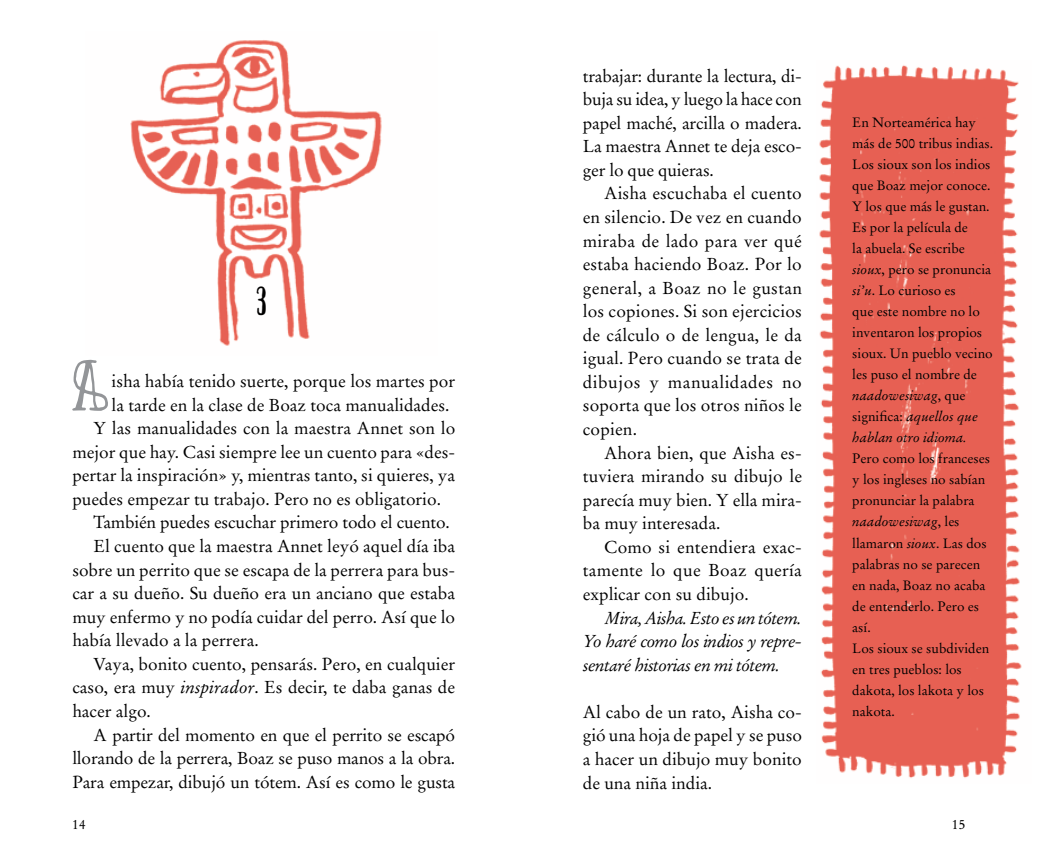
<style>
.page{position:relative;width:1038px;height:864px;background:#fff}
.page>*{position:absolute;margin:0;border:0;box-sizing:border-box;transform-origin:0 0}
.t1{font:66.6px "Firefly";color:#939598}
.t2{font:39px "Firefly";color:#000}
.t3{font:17.25px/23.5px "Stempel Garamond LT Std";color:#000;text-align:justify}
.t4{font:italic 17.25px/23.5px "Stempel Garamond LT Std";letter-spacing:-.03em;color:#000;text-align:justify}
.t5{font:13.5px/21px "Stempel Garamond LT Std";color:#000}
.s1{font-style:italic}
.s2{font-style:italic;font-size:14.55px}
.s3{font-style:italic;font-size:15px}
</style>
<div class="page">
<img style="left:130px;top:40px;width:252px;height:306px">
<img style="left:819px;top:65px;width:203px;height:713px">
<h2 class="t2" style="left:257px;top:277px;width:16px">3</h2>
<h1 class="t1" style="left:72px;top:345px;width:38px">A</h1>
<p class="t3" style="left:112px;top:369px;width:345px">isha había tenido suerte, porque los martes por</p>
<p class="t3" style="left:112px;top:393px;width:339px">la tarde en la clase de Boaz toca manualidades.</p>
<p class="t3" style="left:94px;top:416px;width:363px">Y las manualidades con la maestra Annet son lo</p>
<p class="t3" style="left:72px;top:440px;width:384px">mejor que hay. Casi siempre lee un cuento para «des-</p>
<p class="t3" style="left:72px;top:463px;width:384px">pertar la inspiración» y, mientras tanto, si quieres, ya</p>
<p class="t3" style="left:72px;top:487px;width:370px">puedes empezar tu trabajo. Pero no es obligatorio.</p>
<p class="t3" style="left:94px;top:510px;width:358px">También puedes escuchar primero todo el cuento.</p>
<p class="t3" style="left:94px;top:534px;width:363px">El cuento que la maestra Annet leyó aquel día iba</p>
<p class="t3" style="left:72px;top:557px;width:384px">sobre un perrito que se escapa de la perrera para bus-</p>
<p class="t3" style="left:72px;top:581px;width:384px">car a su dueño. Su dueño era un anciano que estaba</p>
<p class="t3" style="left:72px;top:604px;width:384px">muy enfermo y no podía cuidar del perro. Así que lo</p>
<p class="t3" style="left:72px;top:628px;width:188px">había llevado a la perrera.</p>
<p class="t3" style="left:94px;top:652px;width:363px">Vaya, bonito cuento, pensarás. Pero, en cualquier</p>
<p class="t3" style="left:72px;top:675px;width:384px">caso, era muy <span class="s1">inspirador</span>. Es decir, te daba ganas de</p>
<p class="t3" style="left:72px;top:699px;width:80px">hacer algo.</p>
<p class="t3" style="left:94px;top:722px;width:363px">A partir del momento en que el perrito se escapó</p>
<p class="t3" style="left:72px;top:746px;width:384px">llorando de la perrera, Boaz se puso manos a la obra.</p>
<p class="t3" style="left:72px;top:769px;width:384px">Para empezar, dibujó un tótem. Así es como le gusta</p>
<p class="t3" style="left:583px;top:64px;width:221px">trabajar: durante la lectura, di&shy;buja su idea, y luego la hace con papel maché, arcilla o madera.<br>La maestra Annet te deja esco&shy;ger lo que quieras.</p>
<p class="t3" style="left:583px;top:182px;width:221px;text-indent:21px">Aisha escuchaba el cuento en silencio. De vez en cuando miraba de lado para ver qué estaba haciendo Boaz. Por lo general, a Boaz no le gustan los copiones. Si son ejercicios de cálculo o de lengua, le da igual. Pero cuando se trata de dibujos y manualidades no soporta que los otros niños le copien.</p>
<p class="t3" style="left:583px;top:441px;width:221px;text-indent:21px">Ahora bien, que Aisha es&shy;tuviera mirando su dibujo le parecía muy bien. Y ella mira&shy;ba muy interesada.</p>
<p class="t3" style="left:583px;top:535px;width:221px;text-indent:21px">Como si entendiera exac&shy;tamente lo que Boaz quería explicar con su dibujo.</p>
<p class="t4" style="left:583px;top:605px;width:220px;text-indent:21px">Mira, Aisha. Esto es un tótem.<br>Yo haré como los indios y repre&shy;sentaré historias en mi tótem.</p>
<p class="t3" style="left:583px;top:700px;width:221px">Al cabo de un rato, Aisha co&shy;gió una hoja de papel y se puso a hacer un dibujo muy bonito de una niña india.</p>
<p class="t5" style="left:852px;top:112px;width:142px">En Norteamérica hay más de 500 tribus indias.<br>Los sioux son los indios que Boaz mejor conoce.<br>Y los que más le gustan.<br>Es por la película de<br>la abuela. Se escribe <span class="s1">sioux</span>, pero se pronuncia <span class="s1">si’u</span>. Lo curioso es<br>que este nombre no lo inventaron los propios sioux. Un pueblo vecino les puso el nombre de <span class="s1">n</span><span class="s2">aa</span><span class="s1">dowesiw</span><span class="s2">a</span><span class="s1">g</span>, que significa: <span class="s3">a</span><span class="s1">quellos que h</span><span class="s2">a</span><span class="s1">bl</span><span class="s2">a</span><span class="s1">n otro idiom</span><span class="s2">a</span><span class="s1">.<br></span>Pero como los franceses y los ingleses no sabían pronunciar la palabra <span class="s1">n</span><span class="s2">aa</span><span class="s1">dowesiw</span><span class="s2">a</span><span class="s1">g</span>, les llamaron <span class="s1">sioux</span>. Las dos palabras no se parecen en nada, Boaz no acaba de entenderlo. Pero es así.<br>Los sioux se subdividen en tres pueblos: los dakota, los lakota y los nakota.</p>
<p class="t5" style="left:72px;top:814px;width:14px">14</p>
<p class="t5" style="left:951px;top:814px;width:15px">15</p>
</div>
